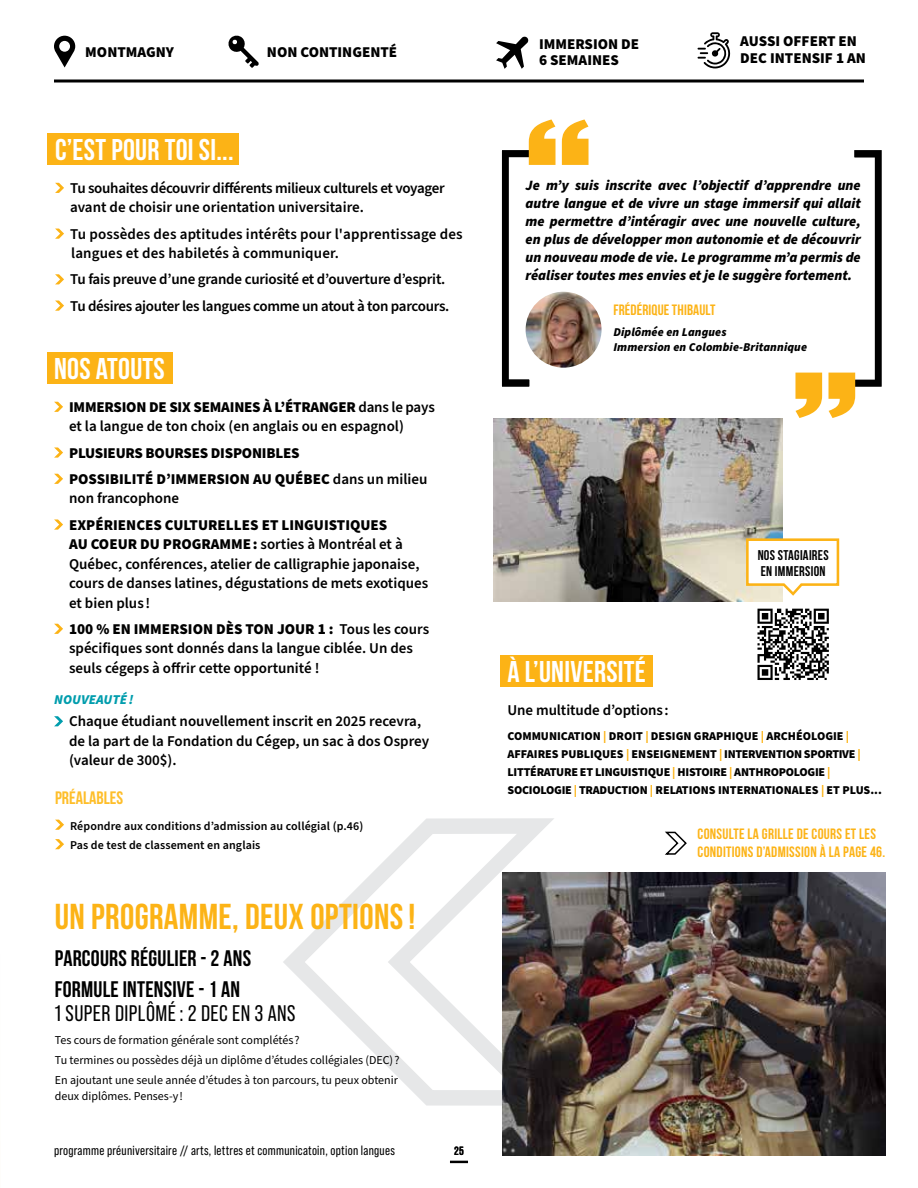
<style>
.page{position:relative;width:918px;height:1188px;background:#fff}
.page>*{position:absolute;margin:0;border:0;box-sizing:border-box;transform-origin:0 0}
.t1{font:700 36px "Bebas Neue";letter-spacing:.01em;color:#fcb316}
.t2{font:700 30px "Bebas Neue";letter-spacing:.01em;color:#fff}
.t3{font:700 22.5px/30.8px "Bebas Neue";letter-spacing:.01em;color:#000}
.t4{font:22.5px "Bebas Neue Pro";letter-spacing:.02em;color:#000}
.t5{font:700 18px "Bebas Neue";color:#febe2a}
.t6{font:600 15px/19.5px "Source Sans Pro";color:#000}
.t7{font:600 15px/19.5px "Source Sans Pro";letter-spacing:-.02em;color:#000}
.t8{font:900 15px/16.5px "Source Sans Pro";color:#000}
.t9{font:700 15px/18px "Bebas Neue";letter-spacing:.02em;color:#fcb316}
.t10{font:italic 900 14.25px/18px "Source Sans Pro";color:#000;text-align:justify}
.t11{font:700 14.1px/15.5px "Bebas Neue";letter-spacing:.02em;color:#000}
.t12{font:13.5px "Bebas Neue Pro";letter-spacing:.02em;color:#000}
.t13{font:italic 900 13.5px "Source Sans Pro";letter-spacing:.01em;color:#009dad}
.t14{font:900 12px/18px "Source Sans Pro";letter-spacing:-.015em;color:#000}
.t15{font:12px/19.8px "Source Sans Pro";color:#000}
.t16{font:600 12px/19.5px "Source Sans Pro";letter-spacing:.01em;color:#000}
.t17{font:italic 900 12px/15.8px "Source Sans Pro";letter-spacing:.01em;color:#000}
.t18{font:700 12px "Bebas Neue";color:#000}
.s1{font-weight:900}
.s2{font-weight:600}
.s3{color:#fcb316}
</style>
<div class="page">
<img style="left:493px;top:418px;width:290px;height:184px">
<div style="left:500px;top:655px;width:153px;height:32px;background:#fcb316"></div>
<svg style="left:283px;top:818px;width:271px;height:288px"></svg>
<svg style="left:450px;top:1161px;width:18px;height:2px"></svg>
<img style="left:502px;top:872px;width:383px;height:283px">
<svg style="left:795px;top:150px;width:87px;height:268px"></svg>
<svg style="left:501px;top:119px;width:88px;height:268px"></svg>
<hr style="left:54px;top:80px;width:810px;height:2px;background:#000">
<svg style="left:54px;top:36px;width:21px;height:32px"></svg>
<svg style="left:228px;top:35px;width:31px;height:33px"></svg>
<svg style="left:496px;top:36px;width:33px;height:33px"></svg>
<svg style="left:698px;top:32px;width:32px;height:36px"></svg>
<img style="left:526px;top:292px;width:76px;height:76px;border-radius:38px">
<svg style="left:745px;top:537px;width:95px;height:61px"></svg>
<svg style="left:757px;top:608px;width:72px;height:72px"></svg>
<svg style="left:665px;top:831px;width:22px;height:24px"></svg>
<div style="left:47px;top:133px;width:192px;height:32px;background:#fcb316"></div>
<div style="left:47px;top:352px;width:126px;height:32px;background:#fcb316"></div>
<svg style="left:54px;top:402px;width:9px;height:10px"></svg>
<svg style="left:54px;top:447px;width:9px;height:11px"></svg>
<svg style="left:54px;top:474px;width:9px;height:10px"></svg>
<svg style="left:54px;top:519px;width:9px;height:11px"></svg>
<svg style="left:54px;top:624px;width:9px;height:10px"></svg>
<svg style="left:54px;top:716px;width:9px;height:10px"></svg>
<svg style="left:55px;top:183px;width:9px;height:10px"></svg>
<svg style="left:55px;top:229px;width:9px;height:10px"></svg>
<svg style="left:55px;top:274px;width:9px;height:10px"></svg>
<svg style="left:55px;top:301px;width:9px;height:10px"></svg>
<svg style="left:55px;top:820px;width:9px;height:10px"></svg>
<svg style="left:55px;top:839px;width:9px;height:10px"></svg>
<p class="t8" style="left:85px;top:44px;width:90px">MONTMAGNY</p>
<p class="t8" style="left:267px;top:44px;width:132px">NON CONTINGENTÉ</p>
<p class="t8" style="left:539px;top:36px;width:102px">IMMERSION DE<br>6 SEMAINES</p>
<p class="t8" style="left:740px;top:33px;width:118px">AUSSI OFFERT EN</p>
<p class="t8" style="left:740px;top:50px;width:127px">DEC INTENSIF 1 AN</p>
<h2 class="t2" style="left:55px;top:133px;width:180px">C’EST POUR TOI SI...</h2>
<p class="t7" style="left:70px;top:179px;width:376px">Tu souhaites découvrir différents milieux culturels et voyager avant de choisir une orientation universitaire.</p>
<p class="t6" style="left:70px;top:224px;width:394px">Tu possèdes des aptitudes intérêts pour l'apprentissage des langues et des habiletés à communiquer.</p>
<p class="t7" style="left:70px;top:267px;width:381px;line-height:26.2px">Tu fais preuve d’une grande curiosité et d’ouverture d’esprit.<br>Tu désires ajouter les langues comme un atout à ton parcours.</p>
<h2 class="t2" style="left:54px;top:352px;width:112px">NOS ATOUTS</h2>
<p class="t6" style="left:69px;top:398px;width:367px"><span class="s1">IMMERSION DE SIX SEMAINES À L’ÉTRANGER</span> dans le pays et la langue de ton choix (en anglais ou en espagnol)</p>
<p class="t8" style="left:69px;top:440px;width:360px;line-height:26.2px">PLUSIEURS BOURSES DISPONIBLES<br>POSSIBILITÉ D’IMMERSION AU QUÉBEC <span class="s2">dans un milieu</span></p>
<p class="t6" style="left:69px;top:489px;width:112px">non francophone</p>
<p class="t6" style="left:69px;top:515px;width:361px"><span class="s1">EXPÉRIENCES CULTURELLES ET LINGUISTIQUES<br>AU COEUR DU PROGRAMME :</span> sorties à Montréal et à Québec, conférences, atelier de calligraphie japonaise, cours de danses latines, dégustations de mets exotiques et bien plus !</p>
<p class="t6" style="left:69px;top:620px;width:362px"><span class="s1">100 % EN IMMERSION DÈS TON JOUR 1 :</span> Tous les cours spécifiques sont donnés dans la langue ciblée. Un des seuls cégeps à offrir cette opportunité !</p>
<p class="t13" style="left:54px;top:690px;width:81px">NOUVEAUTÉ !</p>
<p class="t6" style="left:69px;top:712px;width:362px">Chaque étudiant nouvellement inscrit en 2025 recevra, de la part de la Fondation du Cégep, un sac à dos Osprey (valeur de 300$).</p>
<p class="t5" style="left:55px;top:787px;width:70px">PRÉALABLES</p>
<p class="t16" style="left:70px;top:816px;width:295px">Répondre aux conditions d’admission au collégial (p.46)<br>Pas de test de classement en anglais</p>
<h1 class="t1" style="left:55px;top:897px;width:362px">UN PROGRAMME, DEUX OPTIONS!</h1>
<h3 class="t3" style="left:55px;top:943px;width:198px">PARCOURS RÉGULIER - 2 ANS<br>FORMULE INTENSIVE - 1 AN</h3>
<h3 class="t4" style="left:55px;top:1001px;width:242px">1 SUPER DIPLÔMÉ: 2 DEC EN 3 ANS</h3>
<p class="t15" style="left:55px;top:1031px;width:346px">Tes cours de formation générale sont complétés ?<br>Tu termines ou possèdes déjà un diplôme d’études collégiales (DEC) ?<br>En ajoutant une seule année d’études à ton parcours, tu peux obtenir</p>
<p class="t15" style="left:55px;top:1087px;width:130px">deux diplômes. Penses-y !</p>
<p class="t12" style="left:54px;top:1142px;width:342px">programme préuniversitaire // arts, lettres et communicatoin, option langues</p>
<p class="t18" style="left:454px;top:1144px;width:11px">25</p>
<p class="t10" style="left:526px;top:177px;width:337px">Je m’y suis inscrite avec l’objectif d’apprendre une autre langue et de vivre un stage immersif qui allait me permettre d’intéragir avec une nouvelle culture, en plus de développer mon autonomie et de découvrir un nouveau mode de vie. Le programme m’a permis de réaliser toutes mes envies et je le suggère fortement.</p>
<p class="t9" style="left:613px;top:300px;width:104px">FRÉDÉRIQUE THIBAULT</p>
<p class="t17" style="left:613px;top:324px;width:195px">Diplômée en Langues<br>Immersion en Colombie-Britannique</p>
<p class="t11" style="left:758px;top:547px;width:72px">NOS STAGIAIRES<br>EN IMMERSION</p>
<h2 class="t2" style="left:508px;top:655px;width:140px">À L’UNIVERSITÉ</h2>
<p class="t6" style="left:508px;top:701px;width:163px">Une multitude d’options :</p>
<p class="t14" style="left:508px;top:727px;width:376px">COMMUNICATION <span class="s3">|</span> DROIT <span class="s3">|</span> DESIGN GRAPHIQUE <span class="s3">|</span> ARCHÉOLOGIE <span class="s3">| </span>AFFAIRES PUBLIQUES <span class="s3">|</span> ENSEIGNEMENT <span class="s3">|</span> INTERVENTION SPORTIVE <span class="s3">| </span>LITTÉRATURE ET LINGUISTIQUE <span class="s3">|</span> HISTOIRE <span class="s3">|</span> ANTHROPOLOGIE <span class="s3">| </span>SOCIOLOGIE <span class="s3">|</span> TRADUCTION <span class="s3">|</span> RELATIONS INTERNATIONALES <span class="s3">|</span> ET PLUS...</p>
<p class="t9" style="left:698px;top:824px;width:189px">CONSULTE LA GRILLE DE COURS ET LES<br>CONDITIONS D’ADMISSION À LA PAGE 46.</p>
</div>
